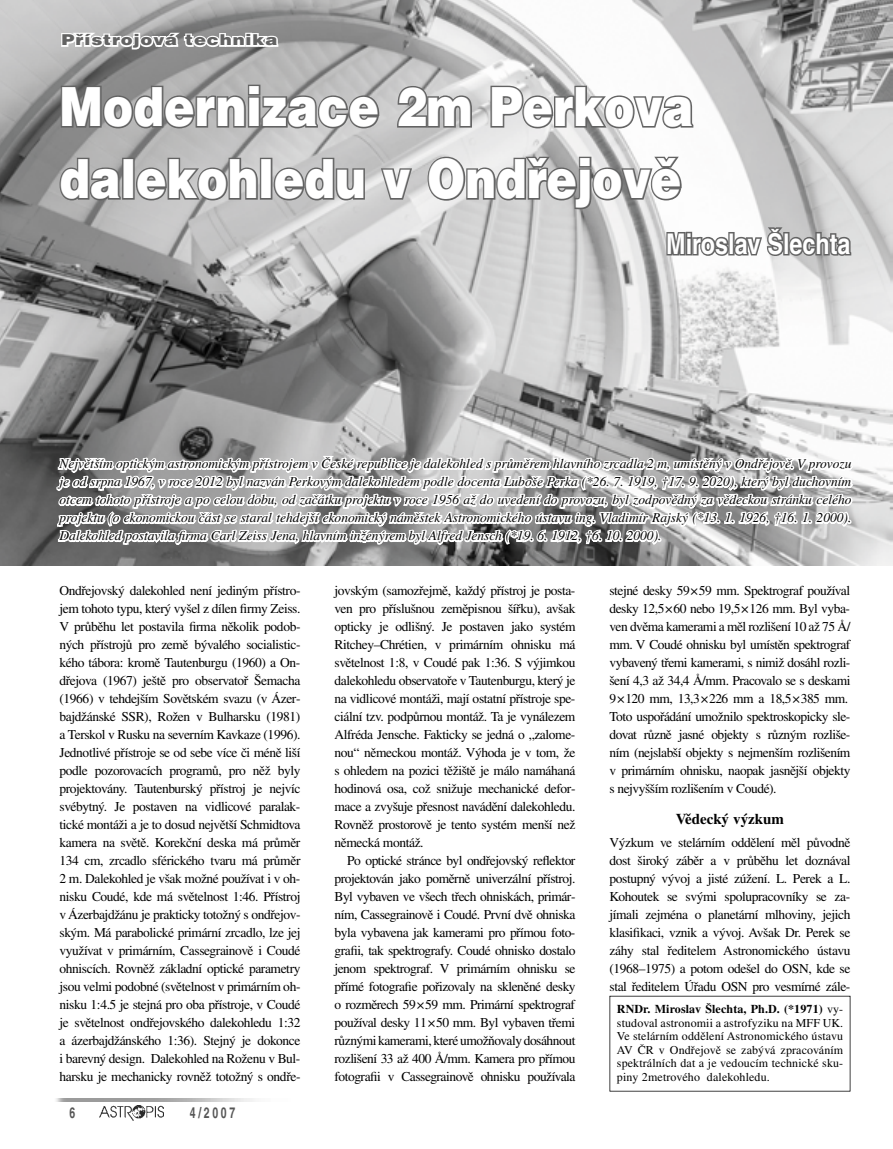
<style>
.page{position:relative;width:893px;height:1149px;background:#fff}
.page>*{position:absolute;margin:0;border:0;box-sizing:border-box;transform-origin:0 0}
.t1{font:900 54px/72px "Helvetica CE";color:#fff;scale:.85 1}
.t2{font:700 condensed 28.5px "Helvetica CE";color:#fff}
.t3{font:900 15px "Helvetica CE";letter-spacing:.05em;color:#636363;scale:1.2 1}
.t4{font:700 15px "Times CE";color:#000}
.t5{font:700 15px "Helvetica CE";color:#565656;scale:.7 1}
.t6{font:13.5px/18px "Times CE";letter-spacing:-.035em;color:#000;text-align:justify}
.t7{font:italic 13.5px/18px "Times CE";color:#000;text-align:justify}
.t8{font:12px/13.5px "Times CE";letter-spacing:.01em;color:#000;text-align:justify}
.s1{font-weight:700}
</style>
<div class="page">
<img style="left:56px;top:1098px;width:198px;height:2px">
<img style="left:100px;top:1105px;width:64px;height:15px">
<img style="left:0;top:0;width:893px;height:565px">
<svg style="left:60px;top:30px;width:220px;height:24px"></svg>
<svg style="left:609px;top:995px;width:241px;height:96px"></svg>
<svg style="left:59px;top:83px;width:322px;height:47px;background:#939393"></svg>
<svg style="left:396px;top:84px;width:77px;height:45px;background:#a8a8a8"></svg>
<svg style="left:489px;top:84px;width:206px;height:46px"></svg>
<svg style="left:58px;top:156px;width:64px;height:46px;background:#939393"></svg>
<div style="left:122px;top:158px;width:13px;height:41px;border:3px solid #636363"></div>
<svg style="left:134px;top:156px;width:125px;height:46px;background:#a2a2a2"></svg>
<div style="left:260px;top:158px;width:12px;height:41px;border:3px solid #636363"></div>
<svg style="left:272px;top:156px;width:94px;height:46px;background:#a6a6a6"></svg>
<svg style="left:379px;top:167px;width:35px;height:35px"></svg>
<svg style="left:426px;top:154px;width:427px;height:128px"></svg>
<svg style="left:55px;top:435px;width:800px;height:127px"></svg>
<p class="t3" style="left:62px;top:31px;width:181px">Přístrojová technika</p>
<h1 class="t1" style="left:60px;top:71px;width:747px">Modernizace 2m Perkova dalekohledu v Ondřejově</h1>
<h2 class="t2" style="left:666px;top:227px;width:186px">Miroslav Šlechta</h2>
<p class="t7" style="left:60px;top:454px;width:793px">Největším optickým astronomickým přístrojem v České republice je dalekohled s průměrem hlavního zrcadla 2 m, umístěný v Ondřejově. V provozu je od srpna 1967, v roce 2012 byl nazván Perkovým dalekohledem podle docenta Luboše Perka (*26. 7. 1919, †17. 9. 2020), který byl duchovním otcem tohoto přístroje a po celou dobu, od začátku projektu v roce 1956 až do uvedení do provozu, byl zodpovědný za vědeckou stránku celého projektu (o ekonomickou část se staral tehdejší ekonomický náměstek Astronomického ústavu ing. Vladimír Rajský (*13. 1. 1926, †16. 1. 2000).<br>Dalekohled postavila firma Carl Zeiss Jena, hlavním inženýrem byl Alfred Jensch (*19. 6. 1912, †6. 10. 2000).</p>
<p class="t6" style="left:60px;top:580px;width:242px">Ondřejovský dalekohled není jediným přístro&shy;jem tohoto typu, který vyšel z dílen firmy Zeiss.<br>V průběhu let postavila firma několik podob&shy;ných přístrojů pro země bývalého socialistic&shy;kého tábora: kromě Tautenburgu (1960) a On&shy;dřejova (1967) ještě pro observatoř Šemacha (1966) v tehdejším Sovětském svazu (v Ázer&shy;bajdžánské SSR), Rožen v Bulharsku (1981) a Terskol v Rusku na severním Kavkaze (1996).<br>Jednotlivé přístroje se od sebe více či méně liší podle pozorovacích programů, pro něž byly projektovány. Tautenburský přístroj je nejvíc svébytný. Je postaven na vidlicové paralak&shy;tické montáži a je to dosud největší Schmidtova kamera na světě. Korekční deska má průměr 134 cm, zrcadlo sférického tvaru má průměr 2 m. Dalekohled je však možné používat i v oh&shy;nisku Coudé, kde má světelnost 1:46. Přístroj v Ázerbajdžánu je prakticky totožný s ondřejov&shy;ským. Má parabolické primární zrcadlo, lze jej využívat v primárním, Cassegrainově i Coudé ohniscích. Rovněž základní optické parametry jsou velmi podobné (světelnost v primárním oh&shy;nisku 1:4.5 je stejná pro oba přístroje, v Coudé je světelnost ondřejovského dalekohledu 1:32 a ázerbajdžánského 1:36). Stejný je dokonce i barevný design. Dalekohled na Roženu v Bul&shy;harsku je mechanicky rovněž totožný s ondře-</p>
<p class="t5" style="left:69px;top:1102px;width:10px">6</p>
<p class="t5" style="left:190px;top:1102px;width:66px">4/2007</p>
<p class="t6" style="left:334px;top:580px;width:242px">jovským (samozřejmě, každý přístroj je posta&shy;ven pro příslušnou zeměpisnou šířku), avšak opticky je odlišný. Je postaven jako systém Ritchey–Chrétien, v primárním ohnisku má světelnost 1:8, v Coudé pak 1:36. S výjimkou dalekohledu observatoře v Tautenburgu, který je na vidlicové montáži, mají ostatní přístroje spe&shy;ciální tzv. podpůrnou montáž. Ta je vynálezem Alfréda Jensche. Fakticky se jedná o „zalome&shy;nou“ německou montáž. Výhoda je v tom, že s ohledem na pozici těžiště je málo namáhaná hodinová osa, což snižuje mechanické defor&shy;mace a zvyšuje přesnost navádění dalekohledu.<br>Rovněž prostorově je tento systém menší než německá montáž.</p>
<p class="t6" style="left:334px;top:850px;width:242px;text-indent:13px">Po optické stránce byl ondřejovský reflektor projektován jako poměrně univerzální přístroj.<br>Byl vybaven ve všech třech ohniskách, primár&shy;ním, Cassegrainově i Coudé. První dvě ohniska byla vybavena jak kamerami pro přímou foto&shy;grafii, tak spektrografy. Coudé ohnisko dostalo jenom spektrograf. V primárním ohnisku se přímé fotografie pořizovaly na skleněné desky o rozměrech 59 × 59 mm. Primární spektrograf používal desky 11 × 50 mm. Byl vybaven třemi různými kamerami, které umožňovaly dosáhnout rozlišení 33 až 400 Å/mm. Kamera pro přímou fotografii v Cassegrainově ohnisku používala</p>
<p class="t6" style="left:609px;top:580px;width:242px;text-align:left">stejné desky 59 × 59 mm. Spektrograf používal desky 12,5 × 60 nebo 19,5 × 126 mm. Byl vyba&shy;ven dvěma kamerami a měl rozlišení 10 až 75 Å/ mm. V Coudé ohnisku byl umístěn spektrograf vybavený třemi kamerami, s nimiž dosáhl rozli&shy;šení 4,3 až 34,4 Å/mm. Pracovalo se s deskami 9 × 120 mm, 13,3 × 226 mm a 18,5 × 385 mm.<br>Toto uspořádání umožnilo spektroskopicky sle&shy;dovat různě jasné objekty s různým rozliše&shy;ním (nejslabší objekty s nejmenším rozlišením v primárním ohnisku, naopak jasnější objekty s nejvyšším rozlišením v Coudé).</p>
<p class="t4" style="left:676px;top:809px;width:110px">Vědecký výzkum</p>
<p class="t6" style="left:609px;top:832px;width:243px">Výzkum ve stelárním oddělení měl původně dost široký záběr a v průběhu let doznával postupný vývoj a jisté zúžení. L. Perek a L.<br>Kohoutek se svými spolupracovníky se za&shy;jímali zejména o planetární mlhoviny, jejich klasifikaci, vznik a vývoj. Avšak Dr. Perek se záhy stal ředitelem Astronomického ústavu (1968–1975) a potom odešel do OSN, kde se stal ředitelem Úřadu OSN pro vesmírné zále-</p>
<p class="t8" style="left:617px;top:1001px;width:228px"><span class="s1">RNDr. Miroslav Šlechta, Ph.D. (*1971)</span> vy&shy;studoval astronomii a astrofyziku na MFF UK.<br>Ve stelárním oddělení Astronomického ústavu AV ČR v Ondřejově se zabývá zpracováním spektrálních dat a je vedoucím technické sku&shy;piny 2metrového dalekohledu.</p>
</div>
